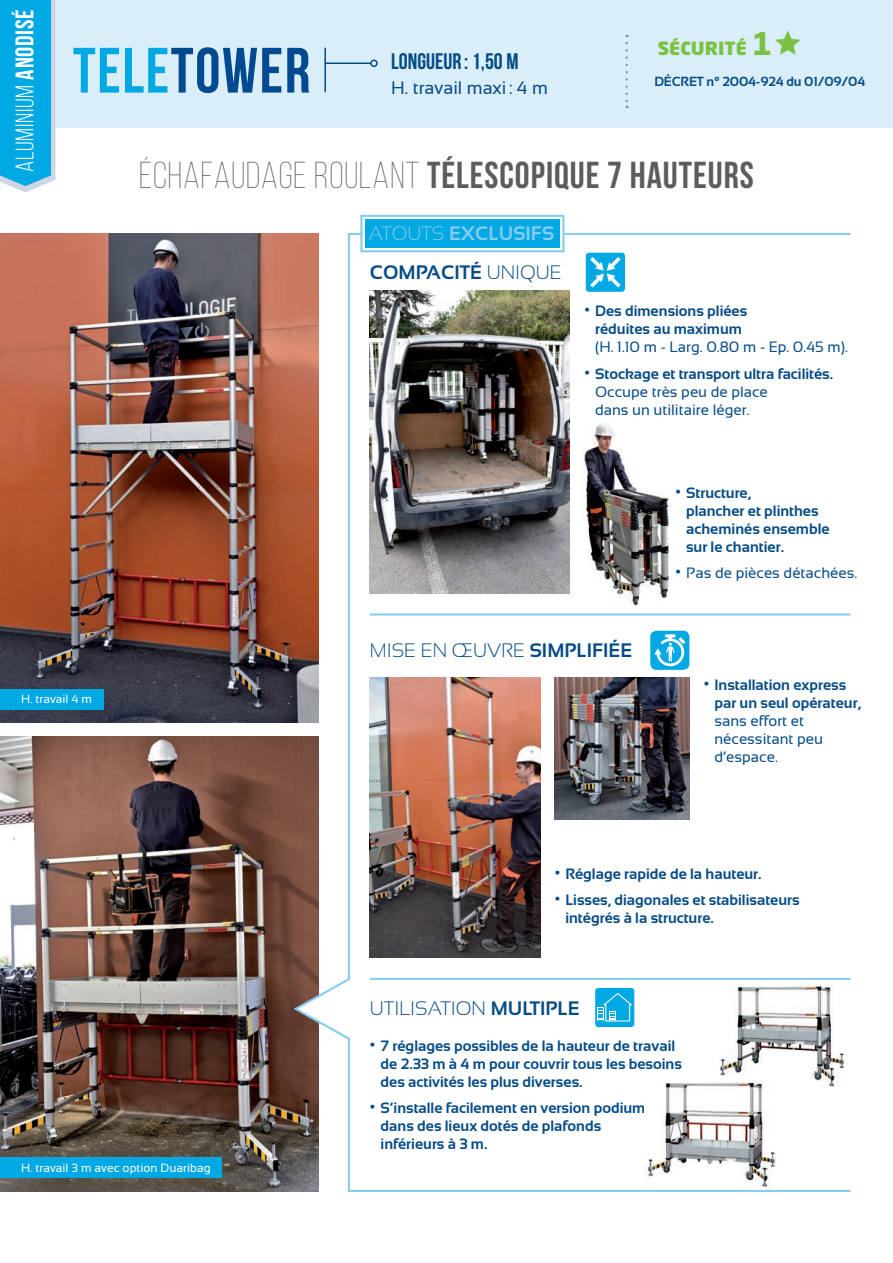
<style>
.page{position:relative;width:893px;height:1263px;background:#fff}
.page>*{position:absolute;margin:0;border:0;box-sizing:border-box;transform-origin:0 0}
.t1{font:700 63.9px "Bebas Neue";letter-spacing:.025em;color:#014990}
.t2{font:700 37.5px "Bebas Neue";letter-spacing:.025em;color:#5c5c5f}
.t3{font:25.5px "Bebas Neue";letter-spacing:.03em;color:#fff}
.t4{font:700 22.5px "Bebas Neue";color:#054b87}
.t5{font:300 19.5px "Sansation";color:#054b87}
.t6{font:700 19.5px "Sansation";color:#054b87}
.t7{font:700 19.5px "Sansation";color:#87ccf0}
.t8{font:18px "Sansation";color:#054b87}
.t9{font:900 18px "Neo Sans Std";color:#7bc142;scale:1.06 1}
.t10{font:700 15px/18px "Sansation";color:#054b87}
.t11{font:15px/18px "Sansation";color:#054b87}
.t12{font:700 13.2px "Sansation";letter-spacing:-.01em;color:#054b87}
.t13{font:12px "Sansation";color:#fff}
.s1{font-weight:700}
.s2{color:#00a8e4}
.s3{font-weight:700;font-size:30.75px}
.s4{font-weight:300}
.s5{font-size:18px}
.s6{font-weight:700;font-size:18px}
</style>
<div class="page">
<img style="left:0;top:737px;width:291px;height:455px">
<div style="left:0;top:1158px;width:222px;height:20px;background:#00a8e4"></div>
<svg style="left:291px;top:232px;width:560px;height:960px"></svg>
<img style="left:0;top:234px;width:319px;height:489px">
<img style="left:370px;top:291px;width:200px;height:302px">
<img style="left:370px;top:677px;width:170px;height:281px">
<hr style="left:370px;top:613px;width:480px;height:2px;background:#87ccf0">
<hr style="left:370px;top:978px;width:480px;height:2px;background:#87ccf0">
<div style="left:0;top:689px;width:103px;height:20px;background:#00a8e4"></div>
<div style="left:361px;top:216px;width:202px;height:35px;background:#fff"></div>
<div style="left:360px;top:215px;width:204px;height:37px;border:2px solid #87ccf0"></div>
<div style="left:365px;top:219px;width:195px;height:29px;background:#00a8e4"></div>
<div style="left:0;top:0;width:893px;height:128px;background:#d9eef9"></div>
<svg style="left:0;top:0;width:55px;height:192px;background:#1baee5"></svg>
<svg style="left:625px;top:43px;width:3px;height:65px"></svg>
<svg style="left:775px;top:30px;width:25px;height:25px"></svg>
<hr style="left:325px;top:63px;width:46px;height:1px;background:#054b87">
<div style="left:370px;top:60px;width:8px;height:7px;border:2px solid #054b87;border-radius:50%"></div>
<hr style="left:324px;top:48px;width:2px;height:44px;background:#054b87">
<img style="left:578px;top:420px;width:95px;height:187px">
<img style="left:555px;top:677px;width:135px;height:143px">
<div style="left:586px;top:253px;width:39px;height:39px;background:#00a8e4;border-radius:3px"></div>
<svg style="left:590px;top:257px;width:31px;height:30px"></svg>
<div style="left:650px;top:631px;width:39px;height:39px;background:#00a8e4;border-radius:6px"></div>
<svg style="left:654px;top:634px;width:31px;height:32px"></svg>
<div style="left:595px;top:988px;width:39px;height:39px;background:#00a8e4;border-radius:3px"></div>
<svg style="left:597px;top:993px;width:35px;height:29px"></svg>
<img style="left:645px;top:1072px;width:132px;height:116px">
<img style="left:719px;top:983px;width:126px;height:104px">
<h3 class="t3" style="left:11px;top:172px;width:164px;rotate:-90deg">ALUMINIUM <span class="s1">ANODISÉ</span></h3>
<h1 class="t1" style="left:73px;top:35px;width:239px"><span class="s2">TELE</span>TOWER</h1>
<h3 class="t4" style="left:391px;top:49px;width:129px">LONGUEUR : 1,50 M</h3>
<p class="t8" style="left:391px;top:77px;width:158px">H. travail maxi: 4 m</p>
<p class="t9" style="left:658px;top:36px;width:110px">SÉCURITÉ <span class="s3">1</span></p>
<p class="t12" style="left:654px;top:74px;width:212px">DÉCRET n° 2004-924 du 01/09/04</p>
<h2 class="t2" style="left:139px;top:154px;width:616px"><span class="s4">ÉCHAFAUDAGE ROULANT</span> TÉLESCOPIQUE 7 HAUTEURS</h2>
<h3 class="t7" style="left:369px;top:222px;width:187px"><span class="s4">ATOUTS</span> EXCLUSIFS</h3>
<h3 class="t6" style="left:370px;top:261px;width:193px">COMPACITÉ <span class="s4">UNIQUE</span></h3>
<p class="t10" style="left:584px;top:302px;width:164px;text-align:center"><span class="s5">•</span> Des dimensions pliées réduites au maximum</p>
<p class="t11" style="left:595px;top:338px;width:254px">(H. 1.10 m - Larg. 0.80 m - Ep. 0.45 m).</p>
<p class="t11" style="left:595px;top:365px;width:240px;text-indent:-11px"><span class="s6">•</span> <span class="s1">Stockage et transport ultra facilités.<br></span>Occupe très peu de place<br>dans un utilitaire léger.</p>
<p class="t10" style="left:686px;top:484px;width:145px;text-indent:-11px"><span class="s5">•</span> Structure,<br>plancher et plinthes acheminés ensemble sur le chantier.</p>
<p class="t11" style="left:675px;top:564px;width:183px"><span class="s6">•</span> Pas de pièces détachées.</p>
<h3 class="t5" style="left:370px;top:640px;width:264px">MISE EN ŒUVRE <span class="s1">SIMPLIFIÉE</span></h3>
<p class="t13" style="left:21px;top:693px;width:72px">H. travail 4 m</p>
<p class="t13" style="left:21px;top:1161px;width:191px">H. travail 3 m avec option Duaribag</p>
<p class="t10" style="left:714px;top:676px;width:148px;text-indent:-11px"><span class="s5">•</span> Installation express par un seul opérateur,</p>
<p class="t11" style="left:714px;top:712px;width:110px">sans effort et nécessitant peu d’espace.</p>
<p class="t10" style="left:555px;top:864px;width:208px"><span class="s5">•</span> Réglage rapide de la hauteur.</p>
<p class="t10" style="left:565px;top:891px;width:236px;text-indent:-11px"><span class="s5">•</span> Lisses, diagonales et stabilisateurs intégrés à la structure.</p>
<h3 class="t5" style="left:370px;top:997px;width:211px">UTILISATION <span class="s1">MULTIPLE</span></h3>
<p class="t10" style="left:381px;top:1036px;width:303px;text-indent:-11px"><span class="s5">•</span> 7 réglages possibles de la hauteur de travail de 2.33 m à 4 m pour couvrir tous les besoins des activités les plus diverses.</p>
<p class="t10" style="left:381px;top:1099px;width:266px;text-indent:-11px"><span class="s5">•</span> S’installe facilement en version podium dans des lieux dotés de plafonds inférieurs à 3 m.</p>
</div>
